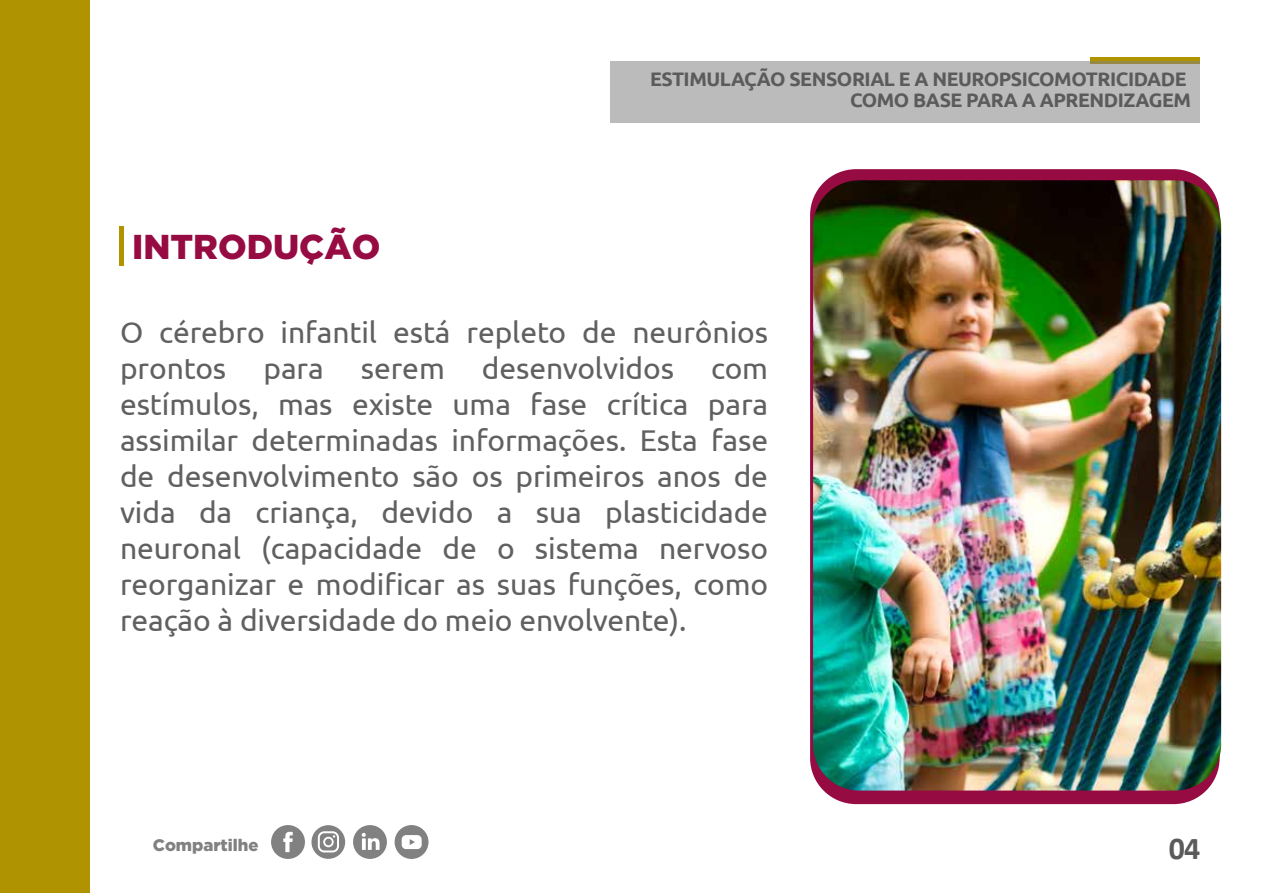
<style>
.page{position:relative;width:1263px;height:893px;background:#fff}
.page>*{position:absolute;margin:0;border:0;box-sizing:border-box;transform-origin:0 0}
.t1{font:900 34.5px "Gotham";color:#960b42}
.t2{font:700 31.95px "Calibri";color:#5b5b5b}
.t3{font:30px/36px "Ubuntu";letter-spacing:-.005em;color:#606060;text-align:justify}
.t4{font:700 19.5px/21px "Ubuntu";letter-spacing:-.025em;color:#5b5b5b;text-align:right}
.t5{font:900 16.65px "Gotham";color:#818181}
</style>
<div class="page">
<div style="left:1091px;top:57px;width:109px;height:6px;background:#b09300"></div>
<div style="left:0;top:0;width:90px;height:893px;background:#b09300"></div>
<div style="left:271px;top:825px;width:34px;height:34px;background:#818181;border-radius:50%"></div>
<svg style="left:283px;top:832px;width:10px;height:20px"></svg>
<div style="left:395px;top:825px;width:33px;height:34px;background:#818181;border-radius:50%"></div>
<svg style="left:402px;top:835px;width:20px;height:14px"></svg>
<svg style="left:311px;top:825px;width:34px;height:34px"></svg>
<div style="left:353px;top:825px;width:34px;height:34px;background:#818181;border-radius:50%"></div>
<svg style="left:362px;top:833px;width:18px;height:17px"></svg>
<div style="left:610px;top:61px;width:590px;height:62px;background:#bbb"></div>
<hr style="left:119px;top:226px;width:4px;height:40px;background:#b09300">
<div style="left:810px;top:169px;width:409px;height:635px;background:#960b42;border-radius:46px"></div>
<img style="left:813px;top:180px;width:408px;height:611px">
<p class="t1" style="left:132px;top:226px;width:250px">INTRODUÇÃO</p>
<p class="t4" style="left:650px;top:68px;width:542px">ESTIMULAÇÃO SENSORIAL E A NEUROPSICOMOTRICIDADE<br>COMO BASE PARA A APRENDIZAGEM</p>
<p class="t3" style="left:120px;top:313px;width:650px">O cérebro infantil está repleto de neurônios prontos para serem desenvolvidos com estímulos, mas existe uma fase crítica para assimilar determinadas informações. Esta fase de desenvolvimento são os primeiros anos de vida da criança, devido a sua plasticidade neuronal (capacidade de o sistema nervoso reorganizar e modificar as suas funções, como reação à diversidade do meio envolvente).</p>
<p class="t5" style="left:153px;top:835px;width:107px">Compartilhe</p>
<p class="t2" style="left:1169px;top:826px;width:33px">04</p>
</div>
